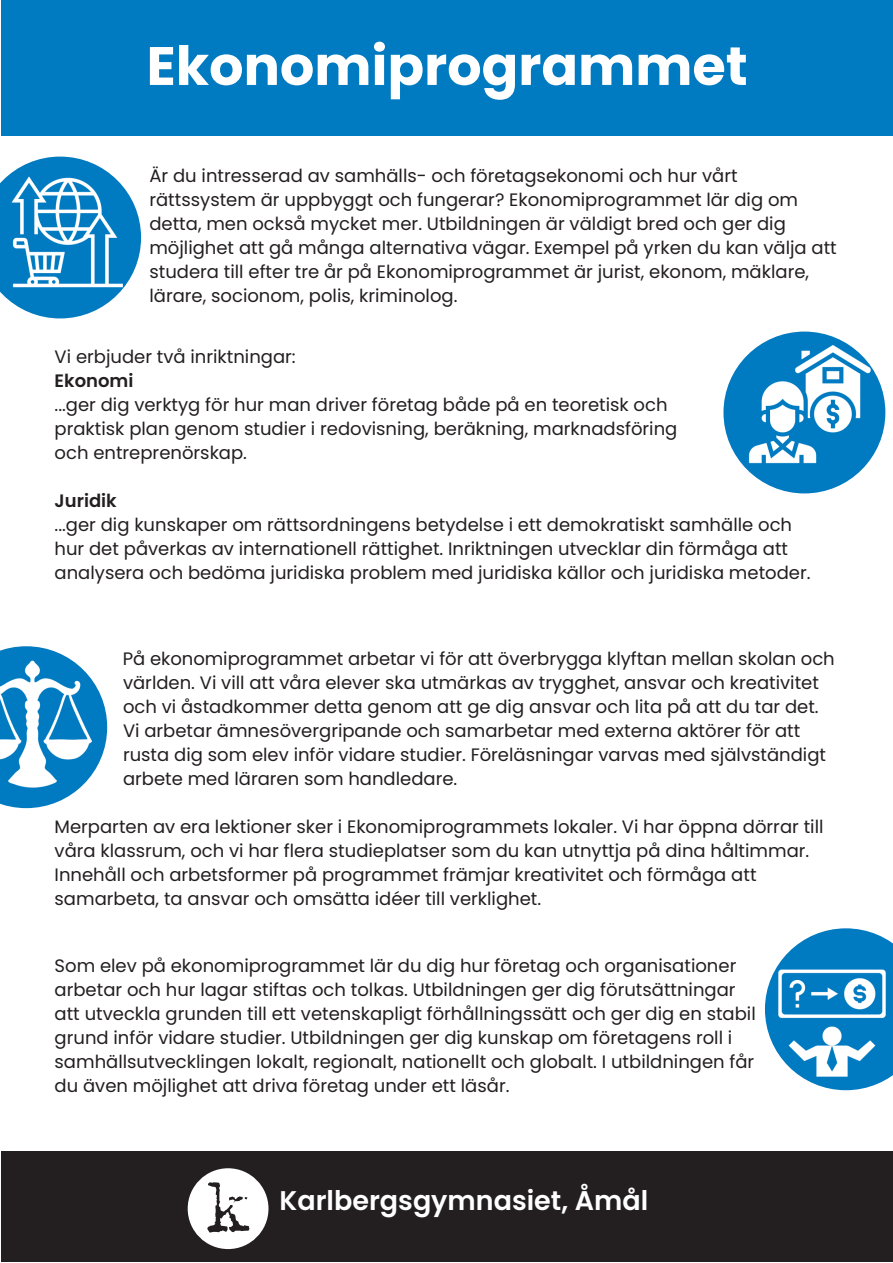
<style>
.page{position:relative;width:893px;height:1263px;background:#fff}
.page>*{position:absolute;margin:0;border:0;box-sizing:border-box;transform-origin:0 0}
.t1{font:700 54px "Poppins";color:#fff}
.t2{font:600 27px "Poppins";color:#fff}
.t3{font:18px/24px "Poppins";color:#231f20}
.t4{font:600 18px "Poppins";color:#231f20}
</style>
<div class="page">
<div style="left:1px;top:0;width:892px;height:135px;background:#007ac0"></div>
<div style="left:1px;top:1151px;width:892px;height:111px;background:#231f20"></div>
<div style="left:188px;top:1168px;width:80px;height:81px;background:#fff;border-radius:50%"></div>
<svg style="left:207px;top:1182px;width:43px;height:50px"></svg>
<svg style="left:0;top:175px;width:141px;height:143px"></svg>
<div style="left:723px;top:332px;width:162px;height:161px;background:#007ac0;border-radius:50%"></div>
<svg style="left:765px;top:928px;width:128px;height:148px"></svg>
<svg style="left:99px;top:692px;width:8px;height:71px"></svg>
<img style="left:8px;top:156px;width:119px;height:160px">
<img style="left:748px;top:331px;width:125px;height:149px">
<img style="left:0;top:646px;width:99px;height:162px">
<img style="left:771px;top:937px;width:121px;height:154px">
<h1 class="t1" style="left:147px;top:35px;width:603px">Ekonomiprogrammet</h1>
<p class="t3" style="left:149px;top:164px;width:689px">Är du intresserad av samhälls- och företagsekonomi och hur vårt rättssystem är uppbyggt och fungerar? Ekonomiprogrammet lär dig om detta, men också mycket mer. Utbildningen är väldigt bred och ger dig möjlighet att gå många alternativa vägar. Exempel på yrken du kan välja att studera till efter tre år på Ekonomiprogrammet är jurist, ekonom, mäklare, lärare, socionom, polis, kriminolog.</p>
<p class="t3" style="left:55px;top:345px;width:243px">Vi erbjuder två inriktningar:</p>
<p class="t4" style="left:55px;top:370px;width:80px">Ekonomi</p>
<p class="t3" style="left:55px;top:393px;width:624px">...ger dig verktyg för hur man driver företag både på en teoretisk och praktisk plan genom studier i redovisning, beräkning, marknadsföring och entreprenörskap.</p>
<p class="t4" style="left:55px;top:490px;width:64px">Juridik</p>
<p class="t3" style="left:55px;top:513px;width:757px">...ger dig kunskaper om rättsordningens betydelse i ett demokratiskt samhälle och hur det påverkas av internationell rättighet. Inriktningen utvecklar din förmåga att analysera och bedöma juridiska problem med juridiska källor och juridiska metoder.</p>
<p class="t3" style="left:123px;top:647px;width:713px">På ekonomiprogrammet arbetar vi för att överbrygga klyftan mellan skolan och världen. Vi vill att våra elever ska utmärkas av trygghet, ansvar och kreativitet och vi åstadkommer detta genom att ge dig ansvar och lita på att du tar det.<br>Vi arbetar ämnesövergripande och samarbetar med externa aktörer för att rusta dig som elev inför vidare studier. Föreläsningar varvas med självständigt arbete med läraren som handledare.</p>
<p class="t3" style="left:55px;top:815px;width:770px">Merparten av era lektioner sker i Ekonomiprogrammets lokaler. Vi har öppna dörrar till våra klassrum, och vi har flera studieplatser som du kan utnyttja på dina håltimmar.<br>Innehåll och arbetsformer på programmet främjar kreativitet och förmåga att samarbeta, ta ansvar och omsätta idéer till verklighet.</p>
<p class="t3" style="left:55px;top:954px;width:703px">Som elev på ekonomiprogrammet lär du dig hur företag och organisationer arbetar och hur lagar stiftas och tolkas. Utbildningen ger dig förutsättningar att utveckla grunden till ett vetenskapligt förhållningssätt och ger dig en stabil grund inför vidare studier. Utbildningen ger dig kunskap om företagens roll i samhällsutvecklingen lokalt, regionalt, nationellt och globalt. I utbildningen får du även möjlighet att driva företag under ett läsår.</p>
<h2 class="t2" style="left:279px;top:1185px;width:370px">Karlbergsgymnasiet, Åmål</h2>
</div>
